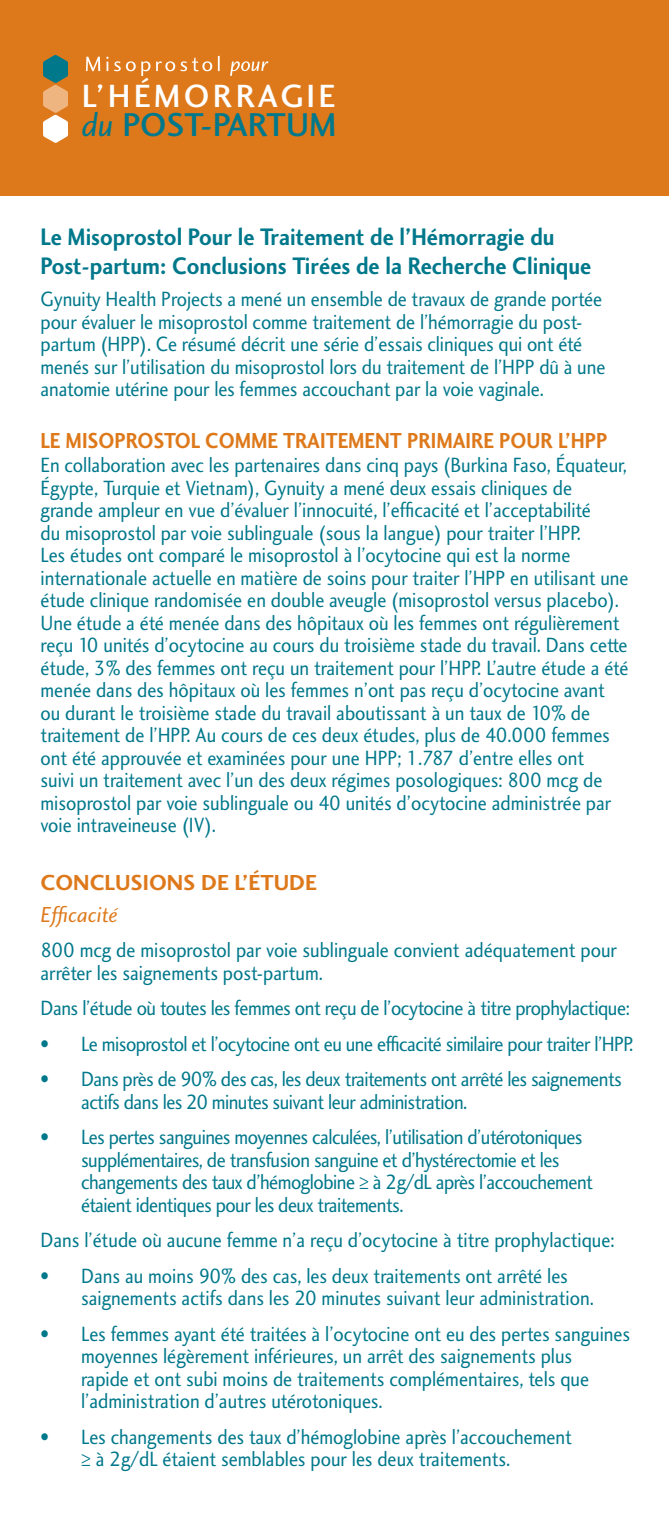
<style>
.page{position:relative;width:669px;height:1539px;background:#fff}
.page>*{position:absolute;margin:0;border:0;box-sizing:border-box;transform-origin:0 0}
.t1{font:34.2px "Charlotte Sans Medium Plain";color:#00788b}
.t2{font:33.3px "Charlotte Sans Medium Plain";letter-spacing:.1em;color:#fff}
._1794-title{font:24.75px/29.7px "Charlotte Sans Bold Plain";color:#00788b;scale:.9 1}
._1679-body{font:22.5px "Charlotte Sans Bold Plain";color:#de791b;scale:.9 1}
._1679-body-2{font:22.5px "Charlotte Sans Bold Plain";color:#de791b}
._1679-body-3{font:22.5px "Charlotte Sans Book Italic Plain";color:#de791b}
._1679-body-4{font:21.38px/22.5px "Charlotte Sans Book Plain";color:#00788b;scale:.9 1}
._1679-body-bullet{font:21.38px/22.5px "Charlotte Sans Book Plain";color:#00788b;scale:.9 1}
._1679-body-bullet-2{font:21.38px/22.5px "Charlotte Sans Book Plain";letter-spacing:-.02em;color:#00788b;scale:.9 1}
.s1{font-family:"Charlotte Sans Book Italic Plain"}
.s2{font-family:"Trajan Pro"}
</style>
<div class="page">
<div style="left:0;top:0;width:668px;height:196px;background:#de791b"></div>
<svg style="left:43px;top:55px;width:25px;height:88px"></svg>
<svg style="left:86px;top:57px;width:14px;height:14px"></svg>
<svg style="left:106px;top:57px;width:2px;height:14px"></svg>
<svg style="left:114px;top:56px;width:155px;height:20px"></svg>
<p class="t2" style="left:82px;top:76px;width:255px">L’HÉMORRAGIE</p>
<p class="t1" style="left:82px;top:104px;width:256px"><span class="s1">du</span> POST-PARTUM</p>
<p class="_1794-title" style="left:40px;top:221px;width:613px">Le Misoprostol Pour le Traitement de l’Hémorragie du<br>Post-partum: Conclusions Tirées de la Recherche Clinique</p>
<p class="_1679-body-4" style="left:40px;top:288px;width:628px">Gynuity Health Projects a mené un ensemble de travaux de grande portée pour évaluer le misoprostol comme traitement de l’hémorragie du post&shy;partum (HPP). Ce résumé décrit une série d’essais cliniques qui ont été menés sur l’utilisation du misoprostol lors du traitement de l’HPP dû à une anatomie utérine pour les femmes accouchant par la voie vaginale.</p>
<p class="_1679-body" style="left:40px;top:427px;width:631px">Le misoprostol comm e traitement primaire pour l’HPP</p>
<p class="_1679-body-4" style="left:40px;top:454px;width:654px">En collaboration avec les partenaires dans cinq pays (Burkina Faso, Équateur, Égypte, Turquie et Vietnam), Gynuity a mené deux essais cliniques de grande ampleur en vue d’évaluer l’innocuité, l’efficacité et l’acceptabilité<br>du misoprostol par voie sublinguale (sous la langue) pour traiter l’HPP.<br>Les études ont comparé le misoprostol à l’ocytocine qui est la norme internationale actuelle en matière de soins pour traiter l’HPP en utilisant une étude clinique randomisée en double aveugle (misoprostol versus placebo).<br>Une étude a été menée dans des hôpitaux où les femmes ont régulièrement reçu 10 unités d’ocytocine au cours du troisième stade du travail. Dans cette étude, 3% des femmes ont reçu un traitement pour l’HPP. L’autre étude a été menée dans des hôpitaux où les femmes n’ont pas reçu d’ocytocine avant ou durant le troisième stade du travail aboutissant à un taux de 10% de traitement de l’HPP. Au cours de ces deux études, plus de 40.000 femmes ont été approuvée et examinées pour une HPP; 1.787 d’entre elles ont<br>suivi un traitement avec l’un des deux régimes posologiques: 800 mcg de misoprostol par voie sublinguale ou 40 unités d’ocytocine administrée par voie intraveineuse (IV).</p>
<p class="_1679-body-2" style="left:40px;top:870px;width:89px">CONCLUSIONS</p>
<p class="_1679-body-2" style="left:201px;top:870px;width:111px">DE L’ÉTUDE</p>
<p class="_1679-body-3" style="left:40px;top:901px;width:78px">Efficacité</p>
<p class="_1679-body-bullet" style="left:40px;top:939px;width:641px">800 mcg de misoprostol par voie sublinguale convient adéquatement pour arrêter les saignements post-partum.</p>
<p class="_1679-body-bullet-2" style="left:40px;top:997px;width:656px">Dans l’étude où toutes les femmes ont reçu de l’ocytocine à titre prophylactique:</p>
<p class="_1679-body-bullet-2" style="left:40px;top:1032px;width:660px">• Le misoprostol et l’ocytocine ont eu une efficacité similaire pour traiter l’HPP.</p>
<p class="_1679-body-bullet-2" style="left:81px;top:1068px;width:602px;text-indent:-40px">• Dans près de 90% des cas, les deux traitements ont arrêté les saignements actifs dans les 20 minutes suivant leur administration.</p>
<p class="_1679-body-bullet-2" style="left:81px;top:1126px;width:570px;text-indent:-40px">• Les pertes sanguines moyennes calculées, l’utilisation d’utérotoniques supplémentaires, de transfusion sanguine et d’hystérectomie et les changements des taux d’hémoglobine <span class="s2">≥</span> à 2g/dL après l’accouchement étaient identiques pour les deux traitements.</p>
<p class="_1679-body-bullet" style="left:40px;top:1229px;width:639px">Dans l’étude où aucune femme n’a reçu d’ocytocine à titre prophylactique:</p>
<p class="_1679-body-bullet" style="left:81px;top:1264px;width:571px;text-indent:-40px">• Dans au moins 90% des cas, les deux traitements ont arrêté les saignements actifs dans les 20 minutes suivant leur administration.</p>
<p class="_1679-body-bullet" style="left:81px;top:1322px;width:611px;text-indent:-40px">• Les femmes ayant été traitées à l’ocytocine ont eu des pertes sanguines moyennes légèrement inférieures, un arrêt des saignements plus<br>rapide et ont subi moins de traitements complémentaires, tels que l’administration d’autres utérotoniques.</p>
<p class="_1679-body-bullet" style="left:81px;top:1425px;width:547px;text-indent:-40px">• Les changements des taux d’hémoglobine après l’accouchement <span class="s2">≥</span> à 2g/dL étaient semblables pour les deux traitements.</p>
</div>
